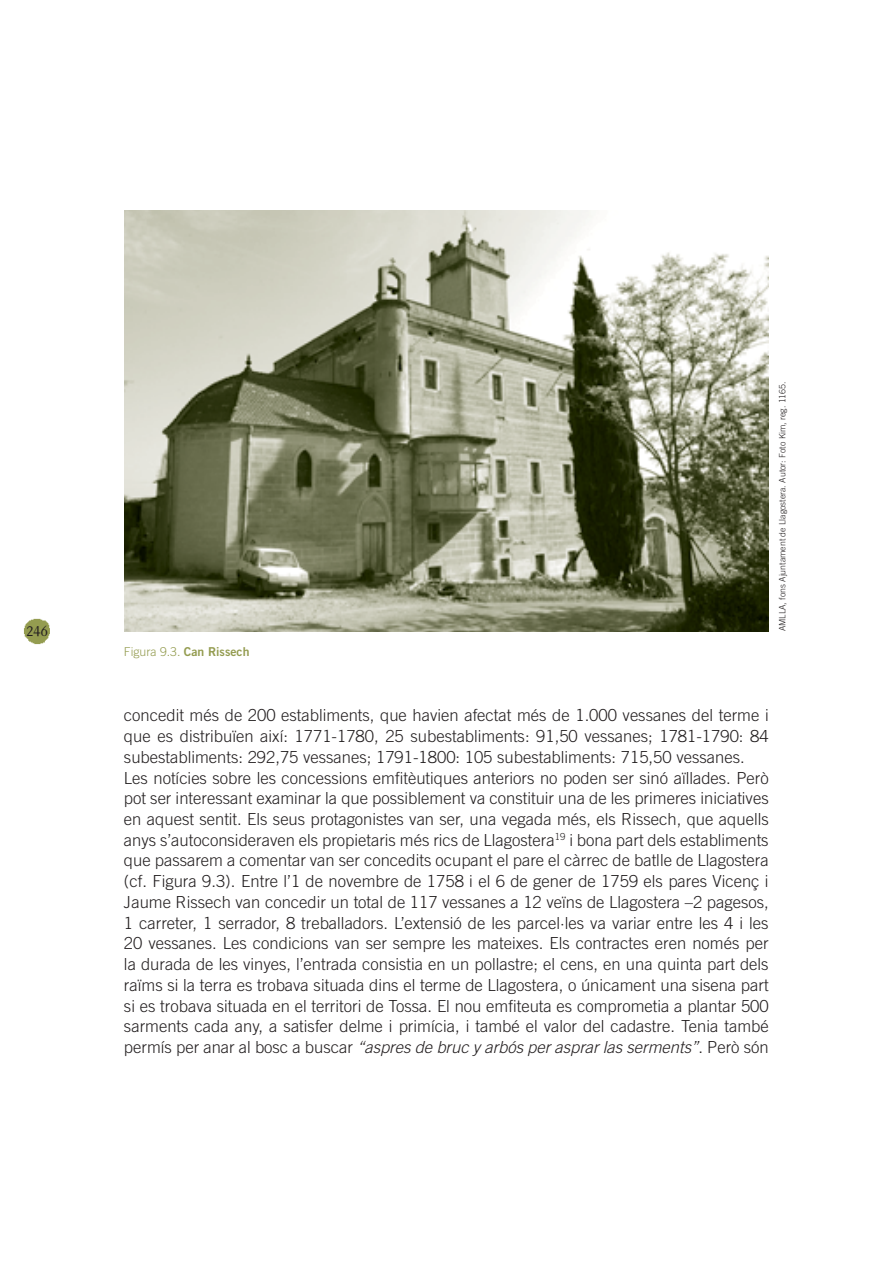
<style>
.page{position:relative;width:893px;height:1263px;background:#fff}
.page>*{position:absolute;margin:0;border:0;box-sizing:border-box;transform-origin:0 0}
.t1{font:300 16.65px/20.7px "Trade Gothic";color:#231f20}
.t2{font:13.95px "Corporate ABQ";color:#231f20}
.t3{font:300 12.3px "Trade Gothic";color:#949c50}
.t4{font:300 8.7px "Trade Gothic";color:#231f20}
.s1{font-family:"Trade Gothic Bold Two";font-weight:400}
.s2{font-style:italic}
</style>
<div class="page">
<img style="left:24px;top:618px;width:26px;height:27px">
<img style="left:124px;top:210px;width:644px;height:421px">
<p class="t2" style="left:26px;top:623px;width:24px">246</p>
<p class="t3" style="left:124px;top:647px;width:127px">Figura 9.3. <span class="s1">Can Rissech</span></p>
<p class="t4" style="left:779px;top:631px;width:251px;rotate:-90deg">AMLLA, fons Ajuntament de Llagostera. Autor: Foto Kim, reg. 1165.</p>
<p class="t1" style="left:124px;top:707px;width:646px">concedit més de 200 establiments, que havien afectat més de 1.000 vessanes del terme i que es distribuïen així: 1771-1780, 25 subestabliments: 91,50 vessanes; 1781-1790: 84 subestabliments: 292,75 vessanes; 1791-1800: 105 subestabliments: 715,50 vessanes.<br>Les notícies sobre les concessions emfitèutiques anteriors no poden ser sinó aïllades. Però pot ser interessant examinar la que possiblement va constituir una de les primeres iniciatives en aquest sentit. Els seus protagonistes van ser, una vegada més, els Rissech, que aquells anys s’autoconsideraven els propietaris més rics de Llagostera<sup>19</sup> i bona part dels establiments que passarem a comentar van ser concedits ocupant el pare el càrrec de batlle de Llagostera (cf. Figura 9.3). Entre l’1 de novembre de 1758 i el 6 de gener de 1759 els pares Vicenç i Jaume Rissech van concedir un total de 117 vessanes a 12 veïns de Llagostera –2 pagesos, 1 carreter, 1 serrador, 8 treballadors. L’extensió de les parcel·les va variar entre les 4 i les 20 vessanes. Les condicions van ser sempre les mateixes. Els contractes eren només per la durada de les vinyes, l’entrada consistia en un pollastre; el cens, en una quinta part dels raïms si la terra es trobava situada dins el terme de Llagostera, o únicament una sisena part si es trobava situada en el territori de Tossa. El nou emfiteuta es comprometia a plantar 500 sarments cada any, a satisfer delme i primícia, i també el valor del cadastre. Tenia també permís per anar al bosc a buscar <span class="s2">“aspres de bruc y arbós per asprar las serments”</span>. Però són</p>
</div>
